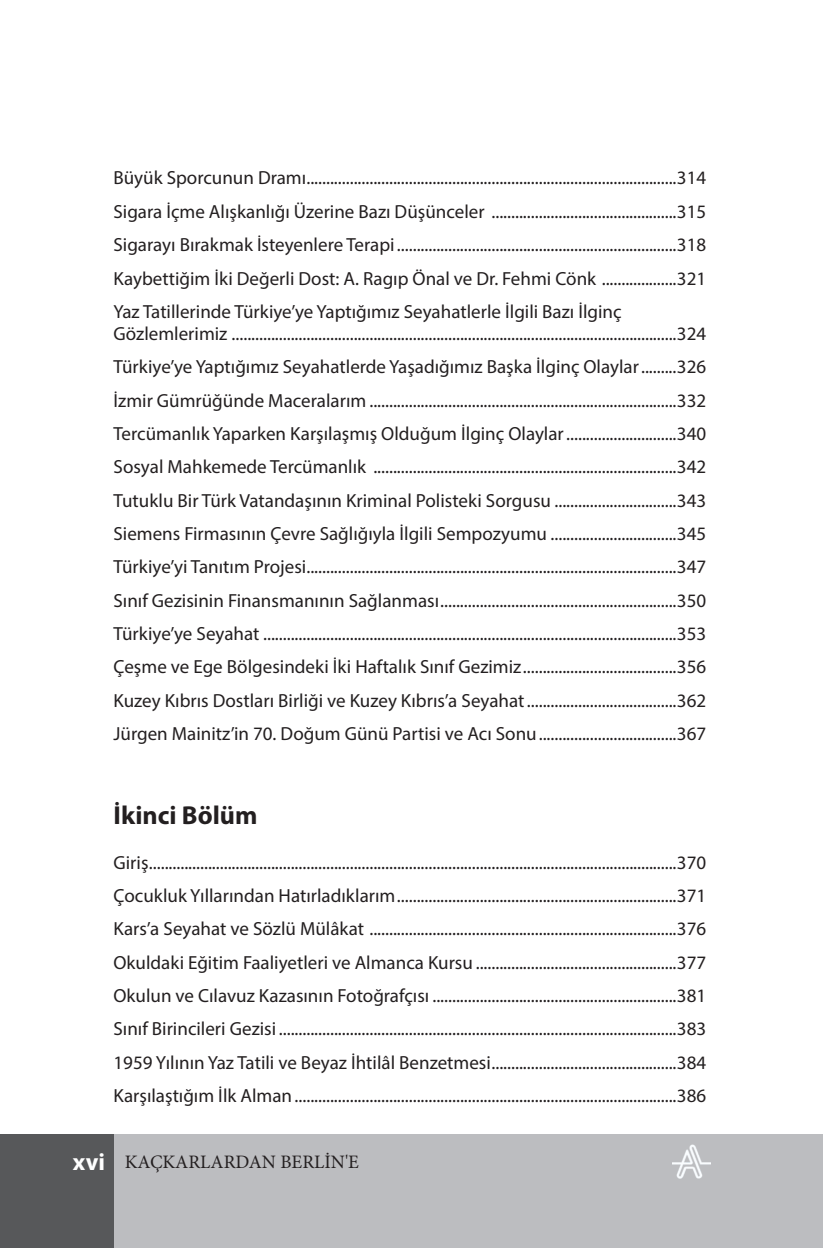
<style>
.page{position:relative;width:823px;height:1248px;background:#fff}
.page>*{position:absolute;margin:0;border:0;box-sizing:border-box;transform-origin:0 0}
.t1{font:700 26px "Myriad Pro";color:#231f20}
.t2{font:19px/33.4px "Myriad Pro";color:#231f20;text-align:justify}
.t3{font:19px "Minion Pro";color:#231f20}
.s1{font-family:"Myriad Pro";font-weight:700;font-size:24px;color:#fff}
</style>
<div class="page">
<div style="left:113px;top:1134px;width:681px;height:113px;background:#bcbdc0"></div>
<div style="left:794px;top:1134px;width:28px;height:113px;background:#bcbdc0"></div>
<div style="left:0;top:1134px;width:113px;height:113px;background:#57585a"></div>
<img style="left:672px;top:1144px;width:38px;height:35px">
<p class="t2" style="left:113px;top:161px;width:594px">Büyük Sporcunun Dramı..............................................................................................314<br>Sigara İçme Alışkanlığı Üzerine Bazı Düşünceler ...............................................315<br>Sigarayı Bırakmak İsteyenlere Terapi .......................................................................318<br>Kaybettiğim İki Değerli Dost: A. Ragıp Önal ve Dr. Fehmi Cönk ...................321<br>Yaz Tatillerinde Türkiye’ye Yaptığımız Seyahatlerle İlgili Bazı İlginç</p>
<p class="t2" style="left:113px;top:316px;width:594px">Gözlemlerimiz .................................................................................................................324<br>Türkiye’ye Yaptığımız Seyahatlerde Yaşadığımız Başka İlginç Olaylar.........326<br>İzmir Gümrüğünde Maceralarım ..............................................................................332<br>Tercümanlık Yaparken Karşılaşmış Olduğum İlginç Olaylar............................340<br>Sosyal Mahkemede Tercümanlık .............................................................................342<br>Tutuklu Bir Türk Vatandaşının Kriminal Polisteki Sorgusu ...............................343<br>Siemens Firmasının Çevre Sağlığıyla İlgili Sempozyumu ................................345<br>Türkiye’yi Tanıtım Projesi..............................................................................................347<br>Sınıf Gezisinin Finansmanının Sağlanması............................................................350<br>Türkiye’ye Seyahat .........................................................................................................353<br>Çeşme ve Ege Bölgesindeki İki Haftalık Sınıf Gezimiz.......................................356<br>Kuzey Kıbrıs Dostları Birliği ve Kuzey Kıbrıs’a Seyahat......................................362<br>Jürgen Mainitz’in 70. Doğum Günü Partisi ve Acı Sonu...................................367</p>
<h1 class="t1" style="left:113px;top:798px;width:145px">İkinci Bölüm</h1>
<p class="t2" style="left:113px;top:845px;width:594px">Giriş......................................................................................................................................370<br>Çocukluk Yıllarından Hatırladıklarım.......................................................................371<br>Kars’a Seyahat ve Sözlü Mülâkat ..............................................................................376<br>Okuldaki Eğitim Faaliyetleri ve Almanca Kursu ...................................................377<br>Okulun ve Cılavuz Kazasının Fotoğrafçısı ..............................................................381<br>Sınıf Birincileri Gezisi .....................................................................................................383<br>1959 Yılının Yaz Tatili ve Beyaz İhtilâl Benzetmesi...............................................384<br>Karşılaştığım İlk Alman.................................................................................................386</p>
<p class="t3" style="left:73px;top:1149px;width:287px"><span class="s1">xvi</span> KAÇKARLARDAN BERLİN'E</p>
</div>
